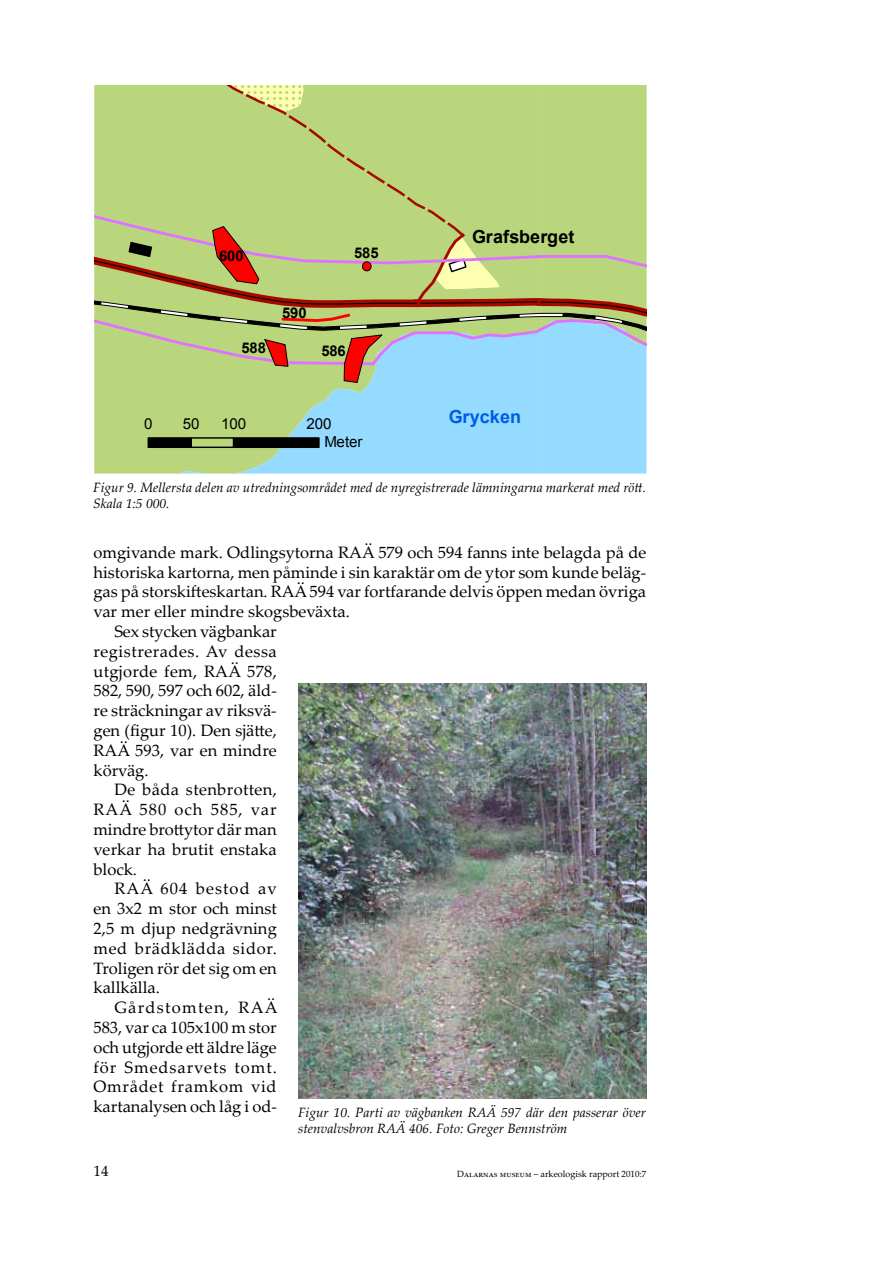
<style>
.page{position:relative;width:893px;height:1263px;background:#fff}
.page>*{position:absolute;margin:0;border:0;box-sizing:border-box;transform-origin:0 0}
.t1{font:700 18px "Arial";letter-spacing:.005em;color:#000}
.t2{font:700 18px "Arial";letter-spacing:.005em;color:#005ce6}
.t3{font:16.5px "Palatino Linotype";color:#000}
.t4{font:16.5px "Palatino Linotype";letter-spacing:.02em;color:#000}
.t5{font:16.5px "Palatino Linotype";letter-spacing:.06em;color:#000}
.t6{font:16.5px "Palatino Linotype";letter-spacing:.03em;color:#000}
.t7{font:16.5px "Palatino Linotype";letter-spacing:.04em;color:#000}
.t8{font:16.5px "Palatino Linotype";letter-spacing:.045em;color:#000}
.t9{font:16.5px "Palatino Linotype";letter-spacing:.08em;color:#000}
.t10{font:16.5px "Palatino Linotype";letter-spacing:.065em;color:#000}
.t11{font:15.15px/18.3px "Arial";letter-spacing:-.01em;color:#000}
.t12{font:15px "Palatino Linotype";color:#000}
.t13{font:700 14.7px "Arial";letter-spacing:-.005em;color:#000}
.t14{font:italic 13.5px/16.2px "Palatino Linotype";color:#000}
.t15{font:9px "Palatino Linotype";color:#000}
.t16{font:4.35px "ESRI Default Marker";color:#bad67d}
</style>
<div class="page">
<img style="left:298px;top:684px;width:348px;height:415px">
<svg style="left:94px;top:85px;width:553px;height:389px;background:#b1cc95"></svg>
<div style="left:362px;top:262px;width:9px;height:9px;background:#f00;border-radius:50%"></div>
<div style="left:362px;top:261px;width:9px;height:10px;border:1px solid #000;border-radius:50%"></div>
<div style="left:148px;top:437px;width:44px;height:11px;background:#000;border:1px solid #000"></div>
<div style="left:190px;top:437px;width:44px;height:11px;border:1px solid #000"></div>
<div style="left:233px;top:437px;width:87px;height:11px;background:#000;border:1px solid #000"></div>
<p class="t16" style="left:222px;top:84px;width:81px">!!!!!!!!!!!!!</p>
<p class="t16" style="left:222px;top:90px;width:81px">!!!!!!!!!!!!!</p>
<p class="t16" style="left:222px;top:96px;width:81px">!!!!!!!!!!!!!</p>
<p class="t13" style="left:219px;top:246px;width:26px">600</p>
<p class="t13" style="left:354px;top:243px;width:26px">585</p>
<p class="t13" style="left:282px;top:303px;width:26px">590</p>
<p class="t13" style="left:242px;top:338px;width:26px">588</p>
<p class="t13" style="left:321px;top:341px;width:26px">586</p>
<p class="t11" style="left:144px;top:415px;width:10px">0</p>
<p class="t11" style="left:183px;top:415px;width:18px">50</p>
<p class="t11" style="left:221px;top:415px;width:26px">100</p>
<p class="t11" style="left:324px;top:415px;width:40px;text-indent:-18px">200<br>Meter</p>
<p class="t1" style="left:472px;top:225px;width:104px">Grafsberget</p>
<p class="t2" style="left:449px;top:405px;width:74px">Grycken</p>
<p class="t14" style="left:93px;top:479px;width:554px">Figur 9. Mellersta delen av utredningsområdet med de nyregistrerade lämningarna markerat med rött.<br>Skala 1:5 000.</p>
<p class="t3" style="left:93px;top:540px;width:554px">omgivande mark. Odlingsytorna RAÄ 579 och 594 fanns inte belagda på de</p>
<p class="t3" style="left:93px;top:560px;width:554px">historiska kartorna, men påminde i sin karaktär om de ytor som kunde beläg-</p>
<p class="t3" style="left:93px;top:580px;width:554px">gas på storskifteskartan. RAÄ 594 var fortfarande delvis öppen medan övriga</p>
<p class="t3" style="left:93px;top:600px;width:258px">var mer eller mindre skogsbeväxta.</p>
<p class="t3" style="left:114px;top:620px;width:164px">Sex stycken vägbankar</p>
<p class="t6" style="left:93px;top:639px;width:185px">registrerades. Av dessa</p>
<p class="t4" style="left:93px;top:659px;width:185px">utgjorde fem, RAÄ 578,</p>
<p class="t3" style="left:93px;top:679px;width:185px">582, 590, 597 och 602, äld-</p>
<p class="t3" style="left:93px;top:699px;width:185px">re sträckningar av riksvä-</p>
<p class="t3" style="left:93px;top:719px;width:185px">gen (figur 10). Den sjätte,</p>
<p class="t3" style="left:93px;top:738px;width:185px">RAÄ 593, var en mindre</p>
<p class="t3" style="left:93px;top:758px;width:57px">körväg.</p>
<p class="t4" style="left:114px;top:778px;width:164px">De båda stenbrotten,</p>
<p class="t5" style="left:93px;top:798px;width:185px">RAÄ 580 och 585, var</p>
<p class="t3" style="left:93px;top:818px;width:185px">mindre brottytor där man</p>
<p class="t3" style="left:93px;top:837px;width:185px">verkar ha brutit enstaka</p>
<p class="t3" style="left:93px;top:857px;width:45px">block.</p>
<p class="t10" style="left:114px;top:877px;width:164px">RAÄ 604 bestod av</p>
<p class="t3" style="left:93px;top:897px;width:185px">en 3x2 m stor och minst</p>
<p class="t3" style="left:93px;top:917px;width:185px">2,5 m djup nedgrävning</p>
<p class="t7" style="left:93px;top:936px;width:185px">med brädklädda sidor.</p>
<p class="t3" style="left:93px;top:956px;width:185px">Troligen rör det sig om en</p>
<p class="t3" style="left:93px;top:976px;width:68px">kallkälla.</p>
<p class="t9" style="left:114px;top:996px;width:165px">Gårdstomten, RAÄ</p>
<p class="t3" style="left:93px;top:1016px;width:185px">583, var ca 105x100 m stor</p>
<p class="t3" style="left:93px;top:1035px;width:185px">och utgjorde ett äldre läge</p>
<p class="t5" style="left:93px;top:1055px;width:185px">för Smedsarvets tomt.</p>
<p class="t8" style="left:93px;top:1075px;width:185px">Området framkom vid</p>
<p class="t3" style="left:93px;top:1095px;width:185px">kartanalysen och låg i od-</p>
<p class="t14" style="left:298px;top:1104px;width:349px">Figur 10. Parti av vägbanken RAÄ 597 där den passerar över stenvalvsbron RAÄ 406. Foto: Greger Bennström</p>
<p class="t12" style="left:94px;top:1160px;width:16px">14</p>
<p class="t15" style="left:457px;top:1168px;width:191px">Dalarnas museum – arkeologisk rapport 2010:7</p>
</div>
